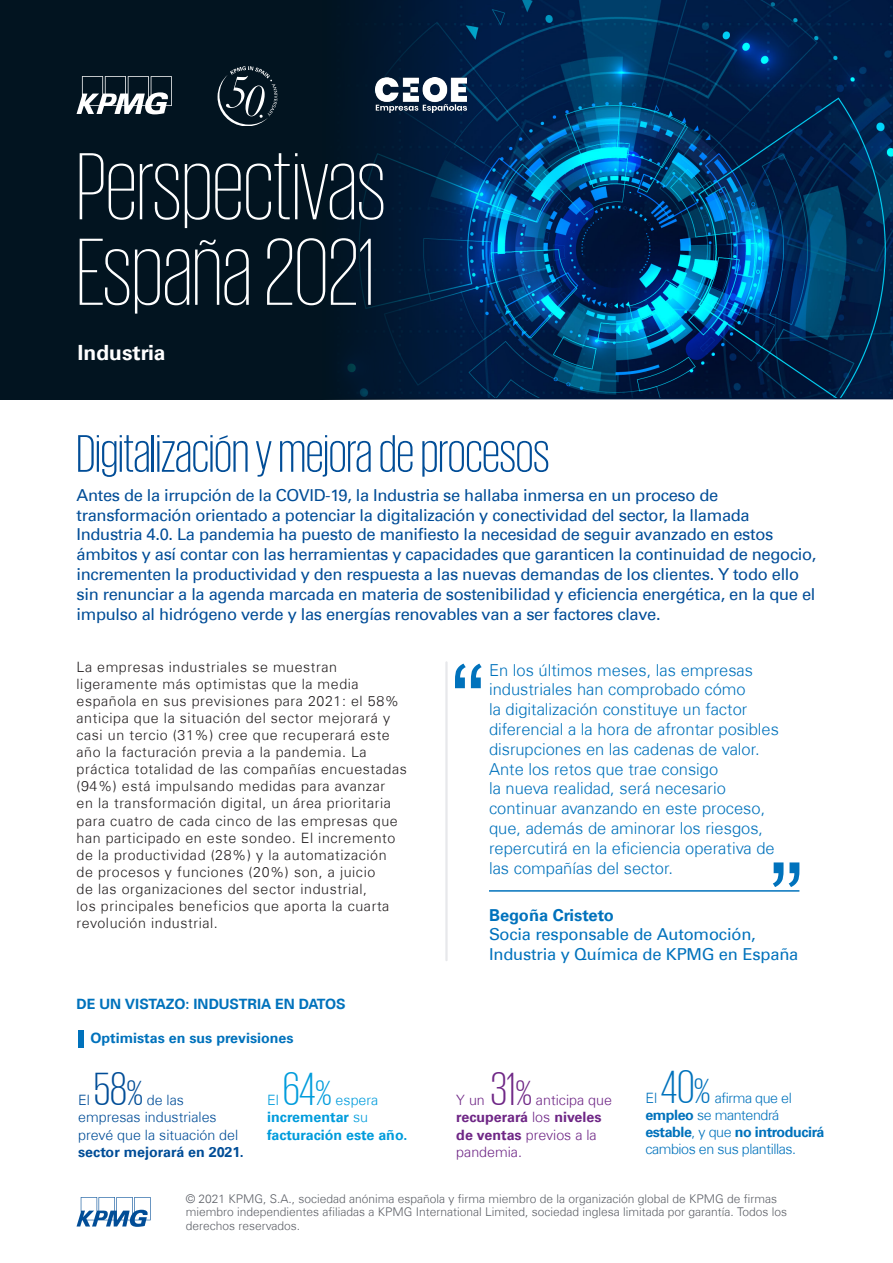
<style>
.page{position:relative;width:893px;height:1263px;background:#fff}
.page>*{position:absolute;margin:0;border:0;box-sizing:border-box;transform-origin:0 0}
.t1{font:200 97.5px/85.5px "KPMG";color:#fff}
.t2{font:300 54px "KPMG";color:#014d97}
.t3{font:300 48px "KPMG";color:#014d97}
.t4{font:300 48px "KPMG";color:#009cdc}
.t5{font:300 48px "KPMG";color:#6f2786}
.t6{font:300 48px "KPMG";color:#0072bc}
.t7{font:700 21px "Universfor KPMG";color:#fff}
.t8{font:16.5px/19.8px "Universfor KPMG";letter-spacing:-.02em;color:#014d97}
.t9{font:300 16.5px/19.8px "Universfor KPMG";color:#0072bc}
.t10{font:16.5px/19.8px "Universfor KPMG";letter-spacing:-.01em;color:#0072bc}
.t11{font:700 16.5px "Universfor KPMG";color:#0072bc}
.t12{font:300 14.25px/17.1px "Universfor KPMG";letter-spacing:.04em;color:#231f20}
.t13{font:300 14.25px/17.1px "Universfor KPMG";letter-spacing:-.03em;color:#0072bc}
.t14{font:300 14.25px/17.1px "Universfor KPMG";color:#6f2786}
.t15{font:700 14.25px "Universfor KPMG";color:#0072bc}
.t16{font:300 14.25px/17.1px "Universfor KPMG";color:#014d97}
.t17{font:700 14.25px/17.1px "Universfor KPMG";color:#009cdc}
.t18{font:700 14.25px "Universfor KPMG";color:#014d97}
.t19{font:300 14.25px "Universfor KPMG";color:#009cdc}
.t20{font:300 12px/13.5px "Universfor KPMG";color:#5d6067}
.s1{font-size:36px}
.s2{font-weight:700}
.s3{font-weight:300}
</style>
<div class="page">
<svg style="left:491px;top:0;width:402px;height:399px"></svg>
<svg style="left:0;top:0;width:491px;height:400px;fill:#021420"></svg>
<svg style="left:77px;top:76px;width:95px;height:38px"></svg>
<svg style="left:455px;top:664px;width:27px;height:24px"></svg>
<svg style="left:773px;top:862px;width:26px;height:25px"></svg>
<hr style="left:489px;top:890px;width:310px;height:2px;background:#0072bc">
<hr style="left:445px;top:662px;width:3px;height:298px;background:#e7e8eb">
<div style="left:78px;top:1030px;width:5px;height:17px;background:#0072bc"></div>
<img style="left:375px;top:78px;width:92px;height:35px">
<svg style="left:217px;top:66px;width:61px;height:60px"></svg>
<svg style="left:77px;top:1197px;width:74px;height:30px"></svg>
<h1 class="t1" style="left:77px;top:142px;width:311px">Perspectivas<br>España 2021</h1>
<h3 class="t7" style="left:77px;top:340px;width:90px">Industria</h3>
<h2 class="t2" style="left:77px;top:428px;width:475px">Digitalización y mejora de procesos</h2>
<p class="t8" style="left:77px;top:485px;width:741px">Antes de la irrupción de la COVID-19, la Industria se hallaba inmersa en un proceso de transformación orientado a potenciar la digitalización y conectividad del sector, la llamada Industria 4.0. La pandemia ha puesto de manifiesto la necesidad de seguir avanzado en estos ámbitos y así contar con las herramientas y capacidades que garanticen la continuidad de negocio, incrementen la productividad y den respuesta a las nuevas demandas de los clientes. Y todo ello sin renunciar a la agenda marcada en materia de sostenibilidad y eficiencia energética, en la que el impulso al hidrógeno verde y las energías renovables van a ser factores clave.</p>
<p class="t12" style="left:77px;top:658px;width:332px">La empresas industriales se muestran ligeramente más optimistas que la media española en sus previsiones para 2021: el 58% anticipa que la situación del sector mejorará y casi un tercio (31%) cree que recuperará este año la facturación previa a la pandemia. La práctica totalidad de las compañías encuestadas (94%) está impulsando medidas para avanzar<br>en la transformación digital, un área prioritaria para cuatro de cada cinco de las empresas que han participado en este sondeo. El incremento de la productividad (28%) y la automatización<br>de procesos y funciones (20%) son, a juicio<br>de las organizaciones del sector industrial,<br>los principales beneficios que aporta la cuarta revolución industrial.</p>
<p class="t9" style="left:489px;top:660px;width:291px">En los últimos meses, las empresas industriales han comprobado cómo<br>la digitalización constituye un factor diferencial a la hora de afrontar posibles disrupciones en las cadenas de valor.<br>Ante los retos que trae consigo<br>la nueva realidad, será necesario continuar avanzando en este proceso, que, además de aminorar los riesgos, repercutirá en la eficiencia operativa de las compañías del sector.</p>
<p class="t11" style="left:489px;top:905px;width:126px">Begoña Cristeto</p>
<p class="t10" style="left:489px;top:925px;width:311px">Socia responsable de Automoción,<br>Industria y Química de KPMG en España</p>
<p class="t15" style="left:77px;top:995px;width:271px">DE UN VISTAZO: INDUSTRIA EN DATOS</p>
<p class="t15" style="left:90px;top:1030px;width:205px">Optimistas en sus previsiones</p>
<h3 class="t6" style="left:661px;top:1064px;width:51px">40<span class="s1">%</span></h3>
<h3 class="t3" style="left:94px;top:1066px;width:50px">58<span class="s1">%</span></h3>
<h3 class="t4" style="left:283px;top:1066px;width:50px">64<span class="s1">%</span></h3>
<h3 class="t5" style="left:491px;top:1066px;width:43px">31<span class="s1">%</span></h3>
<p class="t13" style="left:645px;top:1089px;width:181px;text-indent:69px">afirma que el <span class="s2">empleo</span> se mantendrá <span class="s2">estable</span>, y que <span class="s2">no introducirá </span>cambios en sus plantillas.</p>
<p class="t20" style="left:186px;top:1192px;width:603px">© 2021 KPMG, S.A., sociedad anónima española y firma miembro de la organización global de KPMG de firmas miembro independientes afiliadas a KPMG International Limited, sociedad inglesa limitada por garantía. Todos los derechos reservados.</p>
<p class="t14" style="left:456px;top:1092px;width:157px;text-indent:80px">anticipa que <span class="s2">recuperará</span> los <span class="s2">niveles de ventas</span> previos a la pandemia.</p>
<p class="t13" style="left:645px;top:1089px;width:13px">El</p>
<p class="t16" style="left:78px;top:1092px;width:162px;text-indent:69px">de las empresas industriales prevé que la situación del</p>
<p class="t18" style="left:78px;top:1143px;width:167px">sector mejorará en 2021.</p>
<p class="t16" style="left:78px;top:1092px;width:13px">El</p>
<p class="t17" style="left:267px;top:1092px;width:142px;text-indent:68px"><span class="s3">espera </span>incrementar <span class="s3">su </span>facturación este año.</p>
<p class="t14" style="left:456px;top:1092px;width:30px">Y un</p>
<p class="t19" style="left:267px;top:1091px;width:13px">El</p>
</div>
